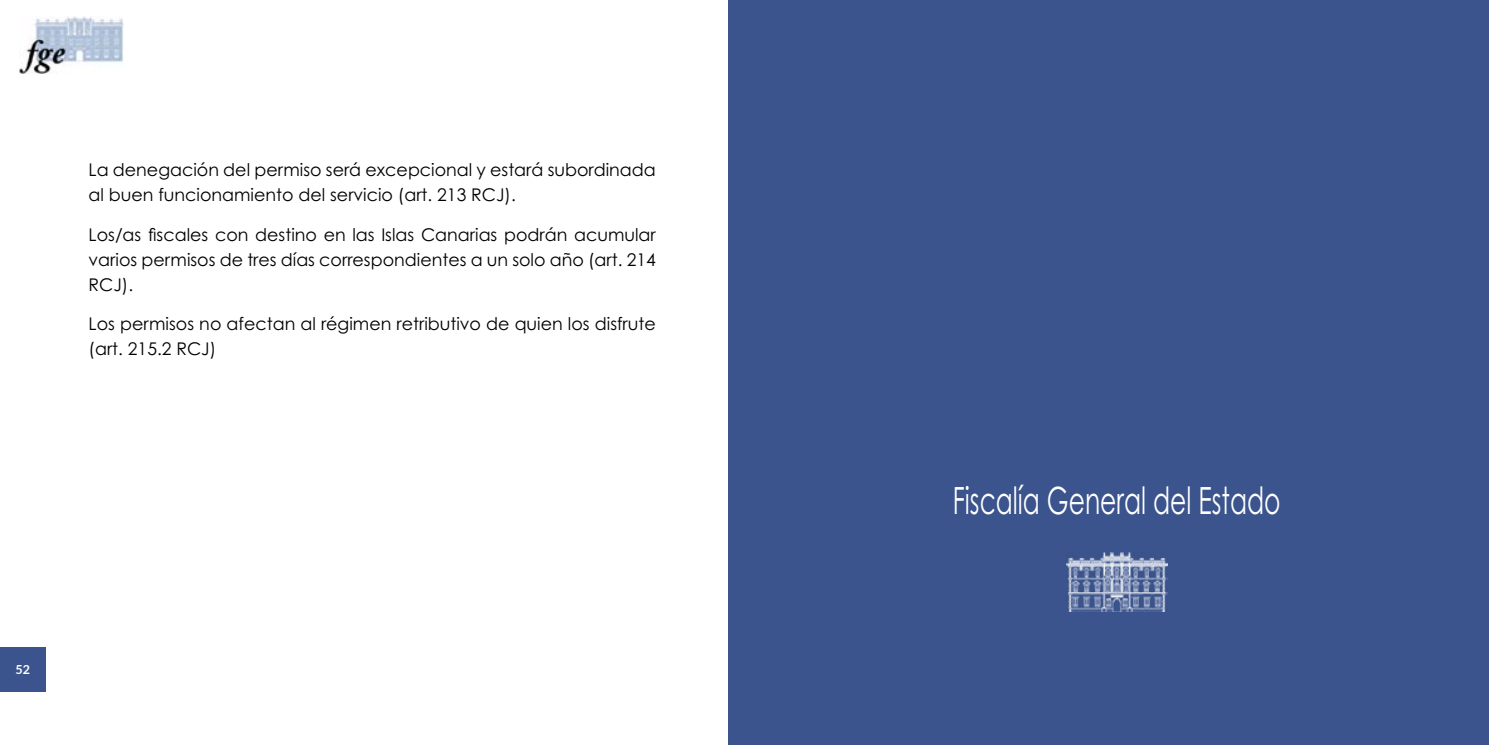
<style>
.page{position:relative;width:1489px;height:745px;background:#fff}
.page>*{position:absolute;margin:0;border:0;box-sizing:border-box;transform-origin:0 0}
.t1{font:37.5px "Century Gothic Pro";color:#fff;scale:.67 1}
.t2{font:17.5px/25px "Century Gothic Pro";color:#000}
.t3{font:700 12.5px "Lato";color:#fff}
</style>
<div class="page">
<div style="left:0;top:646px;width:46px;height:45px;background:#3b548d"></div>
<img style="left:19px;top:17px;width:105px;height:57px">
<div style="left:728px;top:0;width:760px;height:744px;background:#3b548d"></div>
<img style="left:1066px;top:552px;width:100px;height:59px">
<p class="t2" style="left:89px;top:157px;width:568px">La denegación del permiso será excepcional y estará subordinada al buen funcionamiento del servicio (art. 213 RCJ).</p>
<p class="t2" style="left:89px;top:221px;width:568px;text-align:justify">Los/as fiscales con destino en las Islas Canarias podrán acumular varios permisos de tres días correspondientes a un solo año (art. 214<br>RCJ).</p>
<p class="t2" style="left:89px;top:310px;width:568px">Los permisos no afectan al régimen retributivo de quien los disfrute (art. 215.2 RCJ)</p>
<p class="t3" style="left:16px;top:659px;width:16px">52</p>
<h1 class="t1" style="left:952px;top:477px;width:490px">Fiscalía General del Estado</h1>
</div>
